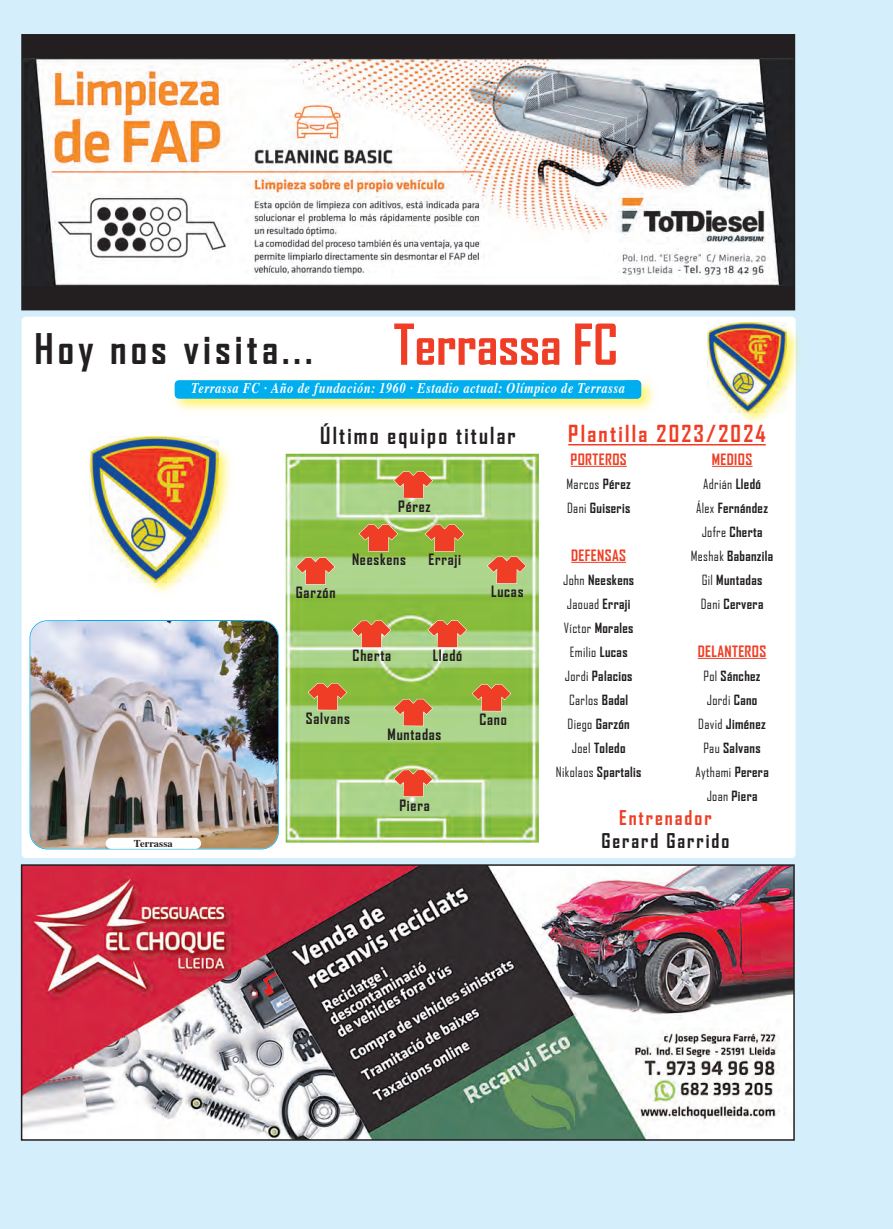
<style>
.page{position:relative;width:893px;height:1229px;background:#d4effb}
.page>*{position:absolute;margin:0;border:0;box-sizing:border-box;transform-origin:0 0}
.t1{font:700 54px "Agency FB";color:#ef3e25}
.t2{font:700 40.5px "Agency FB";letter-spacing:.1em;color:#231f20}
.t3{font:700 22.5px "Agency FB";letter-spacing:.1em;color:#231f20}
.t4{font:700 22.5px "Agency FB";letter-spacing:.1em;color:#ef3e25}
.t5{font:700 19.5px "Agency FB";letter-spacing:.1em;color:#231f20}
.t6{font:700 19.5px "Agency FB";letter-spacing:.1em;color:#ef3e25}
.t7{font:700 15px "Agency FB";letter-spacing:.05em;color:#231f20}
.t8{font:700 15px "Agency FB";letter-spacing:.025em;color:#ef3e25}
.t9{font:italic 700 14.85px "Times";letter-spacing:.05em;color:#fff;scale:.82 1}
.t10{font:700 13.5px/24px "Agency FB";letter-spacing:.025em;color:#231f20;text-align:center}
.t11{font:700 10.5px "Times";color:#231f20}
.s1{font-weight:400}
</style>
<div class="page">
<img style="left:24px;top:867px;width:768px;height:271px">
<div style="left:21px;top:864px;width:774px;height:277px;border:2px solid #231f20"></div>
<div style="left:22px;top:317px;width:774px;height:541px;background:#fff;border-radius:4px"></div>
<img style="left:30px;top:621px;width:248px;height:228px;border-radius:17px">
<div style="left:30px;top:620px;width:249px;height:229px;border:2px solid #00aeef;border-radius:18px"></div>
<img style="left:286px;top:454px;width:253px;height:388px">
<img style="left:173px;top:379px;width:452px;height:32px">
<div style="left:175px;top:380px;width:466px;height:19px;background:#00aeef;border-radius:4px"></div>
<img style="left:625px;top:316px;width:175px;height:57px">
<img style="left:625px;top:317px;width:171px;height:119px">
<img style="left:625px;top:373px;width:36px;height:45px">
<img style="left:637px;top:380px;width:4px;height:19px">
<img style="left:707px;top:323px;width:80px;height:90px">
<div style="left:106px;top:838px;width:95px;height:11px;background:#fff;border-radius:5px"></div>
<img style="left:77px;top:410px;width:167px;height:212px">
<img style="left:89px;top:436px;width:130px;height:147px">
<hr style="left:571px;top:466px;width:56px;height:1px;background:#ef3e25">
<hr style="left:571px;top:562px;width:55px;height:1px;background:#ef3e25">
<hr style="left:712px;top:466px;width:41px;height:1px;background:#ef3e25">
<hr style="left:698px;top:658px;width:68px;height:1px;background:#ef3e25">
<hr style="left:568px;top:444px;width:82px;height:1px;background:#ef3e25">
<hr style="left:650px;top:444px;width:116px;height:1px;background:#ef3e25">
<svg style="left:393px;top:471px;width:40px;height:27px"></svg>
<svg style="left:393px;top:699px;width:40px;height:27px"></svg>
<svg style="left:393px;top:769px;width:40px;height:28px"></svg>
<svg style="left:359px;top:524px;width:39px;height:28px"></svg>
<svg style="left:425px;top:524px;width:39px;height:28px"></svg>
<svg style="left:296px;top:557px;width:39px;height:28px"></svg>
<svg style="left:487px;top:556px;width:39px;height:28px"></svg>
<svg style="left:352px;top:620px;width:39px;height:28px"></svg>
<svg style="left:427px;top:620px;width:40px;height:28px"></svg>
<svg style="left:472px;top:684px;width:39px;height:27px"></svg>
<svg style="left:308px;top:683px;width:39px;height:27px"></svg>
<div style="left:22px;top:35px;width:772px;height:275px;background:#231f20"></div>
<img style="left:24px;top:59px;width:768px;height:227px">
<div style="left:21px;top:34px;width:774px;height:276px;border:2px solid #231f20"></div>
<h2 class="t2" style="left:34px;top:324px;width:280px">Hoy nos visita...</h2>
<h1 class="t1" style="left:394px;top:311px;width:226px">Terrassa FC</h1>
<p class="t9" style="left:191px;top:382px;width:530px">Terrassa FC · Año de fundación: 1960 · Estadio actual: Olímpico de Terrassa</p>
<h3 class="t3" style="left:320px;top:422px;width:197px">Último equipo titular</h3>
<p class="t7" style="left:398px;top:497px;width:34px">Pérez</p>
<p class="t7" style="left:352px;top:550px;width:55px">Neeskens</p>
<p class="t7" style="left:428px;top:550px;width:34px">Erraji</p>
<p class="t7" style="left:296px;top:583px;width:41px">Garzón</p>
<p class="t7" style="left:491px;top:582px;width:34px">Lucas</p>
<p class="t7" style="left:353px;top:646px;width:40px">Cherta</p>
<p class="t7" style="left:433px;top:646px;width:31px">Lledó</p>
<p class="t7" style="left:306px;top:709px;width:46px">Salvans</p>
<p class="t7" style="left:479px;top:710px;width:29px">Cano</p>
<p class="t7" style="left:388px;top:725px;width:55px">Muntadas</p>
<p class="t7" style="left:399px;top:795px;width:32px">Piera</p>
<h3 class="t4" style="left:568px;top:420px;width:199px">Plantilla 2023/2024</h3>
<p class="t8" style="left:571px;top:450px;width:58px">PORTEROS</p>
<p class="t10" style="left:567px;top:471px;width:66px;text-align:left"><span class="s1">Marcos</span> Pérez<br><span class="s1">Dani</span> Guiseris</p>
<p class="t8" style="left:571px;top:546px;width:56px">DEFENSAS</p>
<p class="t10" style="left:556px;top:567px;width:87px"><span class="s1">John</span> Neeskens<br><span class="s1">Jaouad</span> Erraji<br><span class="s1">Víctor</span> Morales<br><span class="s1">Emilio</span> Lucas<br><span class="s1">Jordi</span> Palacios<br><span class="s1">Carlos</span> Badal<br><span class="s1">Diego</span> Garzón<br><span class="s1">Joel</span> Toledo<br><span class="s1">Nikolaos</span> Spartalis</p>
<p class="t8" style="left:712px;top:450px;width:42px">MEDIOS</p>
<p class="t10" style="left:691px;top:471px;width:84px"><span class="s1">Adrián</span> Lledó<br><span class="s1">Álex</span> Fernández<br><span class="s1">Jofre</span> Cherta<br><span class="s1">Meshak</span> Babanzila<br><span class="s1">Gil</span> Muntadas<br><span class="s1">Dani</span> Cervera</p>
<p class="t8" style="left:698px;top:642px;width:70px">DELANTEROS</p>
<p class="t10" style="left:695px;top:663px;width:75px"><span class="s1">Pol</span> Sánchez<br><span class="s1">Jordi</span> Cano<br><span class="s1">David</span> Jiménez<br><span class="s1">Pau</span> Salvans<br><span class="s1">Aythami</span> Perera<br><span class="s1">Joan</span> Piera</p>
<h3 class="t6" style="left:619px;top:806px;width:94px">Entrenador</h3>
<p class="t11" style="left:134px;top:839px;width:40px">Terrassa</p>
<h3 class="t5" style="left:601px;top:828px;width:129px">Gerard Garrido</h3>
</div>
